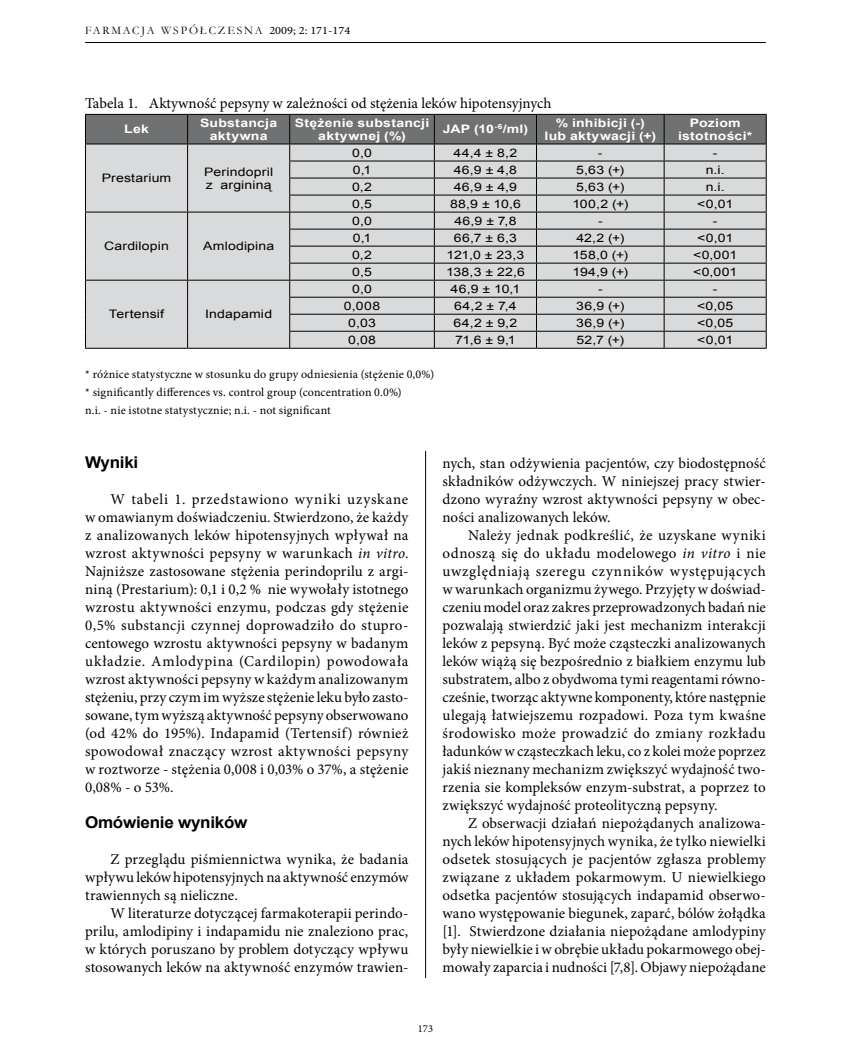
<style>
.page{position:relative;width:851px;height:1063px;background:#fff}
.page>*{position:absolute;margin:0;border:0;box-sizing:border-box;transform-origin:0 0}
.t1{font:700 16.2px "Arial";letter-spacing:-.015em;color:#000;scale:1.05 1}
.t2{font:15px/18px "Minion Pro";letter-spacing:.005em;color:#000;text-align:justify}
.t3{font:12px/18px "Minion Pro";letter-spacing:.015em;color:#000}
.t4{font:11.7px/12.6px "Arial";letter-spacing:.015em;color:#000;scale:1.2 1}
.t5{font:700 11.7px/12.6px "Arial";letter-spacing:.02em;color:#fff;text-align:center;scale:1.2 1}
.t6{font:11.55px "Garamond";letter-spacing:.16em;color:#000}
.t7{font:10.5px "Minion Pro";color:#000}
.s1{font-family:"Minion Pro";font-size:11.25px}
.s2{font-style:italic}
</style>
<div class="page">
<hr style="left:425px;top:85px;width:1px;height:893px;background:#000">
<hr style="left:85px;top:42px;width:680px;height:1px;background:#000">
<div style="left:85px;top:85px;width:680px;height:366px;background:#fff"></div>
<svg style="left:85px;top:114px;width:681px;height:234px;background:#c0c1c2"></svg>
<hr style="left:85px;top:348px;width:102px;height:1px;background:#000">
<hr style="left:187px;top:348px;width:103px;height:1px;background:#000">
<hr style="left:290px;top:348px;width:144px;height:1px;background:#000">
<hr style="left:434px;top:348px;width:102px;height:1px;background:#000">
<hr style="left:536px;top:348px;width:128px;height:1px;background:#000">
<hr style="left:664px;top:348px;width:102px;height:1px;background:#000">
<hr style="left:85px;top:144px;width:102px;height:1px;background:#000">
<hr style="left:187px;top:144px;width:103px;height:1px;background:#000">
<hr style="left:290px;top:144px;width:144px;height:1px;background:#000">
<hr style="left:434px;top:144px;width:102px;height:1px;background:#000">
<hr style="left:536px;top:144px;width:128px;height:1px;background:#000">
<hr style="left:664px;top:144px;width:102px;height:1px;background:#000">
<hr style="left:289px;top:331px;width:145px;height:1px;background:#000">
<hr style="left:434px;top:331px;width:102px;height:1px;background:#000">
<hr style="left:536px;top:331px;width:128px;height:1px;background:#000">
<hr style="left:664px;top:331px;width:102px;height:1px;background:#000">
<p class="t6" style="left:85px;top:22px;width:267px">FARMACJA WSPÓŁCZESNA <span class="s1">2009; 2: 171-174</span></p>
<p class="t2" style="left:85px;top:94px;width:468px">Tabela 1. Aktywność pepsyny w zależności od stężenia leków hipotensyjnych</p>
<p class="t5" style="left:124px;top:123px;width:22px">Lek</p>
<p class="t5" style="left:200px;top:117px;width:66px">Substancja aktywna</p>
<p class="t5" style="left:295px;top:117px;width:114px">Stężenie substancji aktywnej (%)</p>
<p class="t5" style="left:442px;top:123px;width:73px">JAP (10<sup>-6</sup>/ml)</p>
<p class="t5" style="left:544px;top:117px;width:94px">% inhibicji (-) lub aktywacji (+)</p>
<p class="t5" style="left:678px;top:117px;width:63px">Poziom istotności*</p>
<p class="t4" style="left:102px;top:172px;width:59px">Prestarium</p>
<p class="t4" style="left:204px;top:166px;width:59px">Perindopril z argininą</p>
<p class="t4" style="left:352px;top:146px;width:18px">0,0</p>
<p class="t4" style="left:453px;top:146px;width:55px">44,4 ± 8,2</p>
<p class="t4" style="left:598px;top:146px;width:5px">-</p>
<p class="t4" style="left:712px;top:146px;width:5px">-</p>
<p class="t4" style="left:353px;top:164px;width:17px">0,1</p>
<p class="t4" style="left:453px;top:164px;width:54px">46,9 ± 4,8</p>
<p class="t4" style="left:576px;top:164px;width:42px">5,63 (+)</p>
<p class="t4" style="left:705px;top:164px;width:17px">n.i.</p>
<p class="t4" style="left:352px;top:181px;width:18px">0,2</p>
<p class="t4" style="left:453px;top:181px;width:54px">46,9 ± 4,9</p>
<p class="t4" style="left:576px;top:181px;width:42px">5,63 (+)</p>
<p class="t4" style="left:705px;top:181px;width:17px">n.i.</p>
<p class="t4" style="left:352px;top:198px;width:18px">0,5</p>
<p class="t4" style="left:450px;top:198px;width:61px">88,9 ± 10,6</p>
<p class="t4" style="left:572px;top:198px;width:48px">100,2 (+)</p>
<p class="t4" style="left:697px;top:198px;width:31px">&lt;0,01</p>
<p class="t4" style="left:104px;top:240px;width:55px">Cardilopin</p>
<p class="t4" style="left:203px;top:240px;width:61px">Amlodipina</p>
<p class="t4" style="left:352px;top:215px;width:18px">0,0</p>
<p class="t4" style="left:454px;top:215px;width:53px">46,9 ± 7,8</p>
<p class="t4" style="left:598px;top:215px;width:5px">-</p>
<p class="t4" style="left:712px;top:215px;width:5px">-</p>
<p class="t4" style="left:353px;top:232px;width:17px">0,1</p>
<p class="t4" style="left:454px;top:232px;width:54px">66,7 ± 6,3</p>
<p class="t4" style="left:576px;top:232px;width:41px">42,2 (+)</p>
<p class="t4" style="left:697px;top:232px;width:31px">&lt;0,01</p>
<p class="t4" style="left:352px;top:249px;width:18px">0,2</p>
<p class="t4" style="left:446px;top:249px;width:66px">121,0 ± 23,3</p>
<p class="t4" style="left:572px;top:249px;width:48px">158,0 (+)</p>
<p class="t4" style="left:693px;top:249px;width:38px">&lt;0,001</p>
<p class="t4" style="left:352px;top:266px;width:18px">0,5</p>
<p class="t4" style="left:446px;top:266px;width:67px">138,3 ± 22,6</p>
<p class="t4" style="left:572px;top:266px;width:48px">194,9 (+)</p>
<p class="t4" style="left:693px;top:266px;width:38px">&lt;0,001</p>
<p class="t4" style="left:352px;top:283px;width:18px">0,0</p>
<p class="t4" style="left:450px;top:283px;width:59px">46,9 ± 10,1</p>
<p class="t4" style="left:598px;top:283px;width:5px">-</p>
<p class="t4" style="left:712px;top:283px;width:5px">-</p>
<p class="t4" style="left:344px;top:300px;width:32px">0,008</p>
<p class="t4" style="left:454px;top:300px;width:53px">64,2 ± 7,4</p>
<p class="t4" style="left:576px;top:300px;width:42px">36,9 (+)</p>
<p class="t4" style="left:697px;top:300px;width:32px">&lt;0,05</p>
<p class="t4" style="left:348px;top:317px;width:25px">0,03</p>
<p class="t4" style="left:453px;top:317px;width:55px">64,2 ± 9,2</p>
<p class="t4" style="left:576px;top:317px;width:42px">36,9 (+)</p>
<p class="t4" style="left:697px;top:317px;width:32px">&lt;0,05</p>
<p class="t4" style="left:348px;top:334px;width:25px">0,08</p>
<p class="t4" style="left:455px;top:334px;width:52px">71,6 ± 9,1</p>
<p class="t4" style="left:576px;top:334px;width:41px">52,7 (+)</p>
<p class="t4" style="left:697px;top:334px;width:31px">&lt;0,01</p>
<p class="t3" style="left:85px;top:365px;width:350px">* różnice statystyczne w stosunku do grupy odniesienia (stężenie 0,0%) * significantly differences vs. control group (concentration 0.0%)<br>n.i. - nie istotne statystycznie; n.i. - not significant</p>
<p class="t4" style="left:109px;top:308px;width:48px">Tertensif</p>
<p class="t4" style="left:205px;top:308px;width:57px">Indapamid</p>
<p class="t1" style="left:85px;top:452px;width:52px">Wyniki</p>
<p class="t2" style="left:85px;top:490px;width:325px;text-indent:26px">W tabeli 1. przedstawiono wyniki uzyskane w omawianym doświadczeniu. Stwierdzono, że każdy z analizowanych leków hipotensyjnych wpływał na wzrost aktywności pepsyny w warunkach <span class="s2">in vitro</span>.<br>Najniższe zastosowane stężenia perindoprilu z argi&shy;niną (Prestarium): 0,1 i 0,2 % nie wywołały istotnego wzrostu aktywności enzymu, podczas gdy stężenie 0,5% substancji czynnej doprowadziło do stupro&shy;centowego wzrostu aktywności pepsyny w badanym układzie. Amlodypina (Cardilopin) powodowała wzrost aktywności pepsyny w każdym analizowanym stężeniu, przy czym im wyższe stężenie leku było zasto&shy;sowane, tym wyższą aktywność pepsyny obserwowano (od 42% do 195%). Indapamid (Tertensif) również spowodował znaczący wzrost aktywności pepsyny w roztworze - stężenia 0,008 i 0,03% o 37%, a stężenie 0,08% - o 53%.</p>
<p class="t1" style="left:85px;top:812px;width:156px">Omówienie wyników</p>
<p class="t2" style="left:85px;top:850px;width:325px;text-indent:26px">Z przeglądu piśmiennictwa wynika, że badania wpływu leków hipotensyjnych na aktywność enzymów trawiennych są nieliczne.</p>
<p class="t2" style="left:85px;top:904px;width:325px;text-indent:26px">W literaturze dotyczącej farmakoterapii perindo&shy;prilu, amlodipiny i indapamidu nie znaleziono prac, w których poruszano by problem dotyczący wpływu stosowanych leków na aktywność enzymów trawien-</p>
<p class="t2" style="left:442px;top:454px;width:325px">nych, stan odżywienia pacjentów, czy biodostępność składników odżywczych. W niniejszej pracy stwier&shy;dzono wyraźny wzrost aktywności pepsyny w obec&shy;ności analizowanych leków.</p>
<p class="t2" style="left:442px;top:526px;width:325px;text-indent:26px">Należy jednak podkreślić, że uzyskane wyniki odnoszą się do układu modelowego <span class="s2">in vitro</span> i nie uwzględniają szeregu czynników występujących w warunkach organizmu żywego. Przyjęty w doświad&shy;czeniu model oraz zakres przeprowadzonych badań nie pozwalają stwierdzić jaki jest mechanizm interakcji leków z pepsyną. Być może cząsteczki analizowanych leków wiążą się bezpośrednio z białkiem enzymu lub substratem, albo z obydwoma tymi reagentami równo&shy;cześnie, tworząc aktywne komponenty, które następnie ulegają łatwiejszemu rozpadowi. Poza tym kwaśne środowisko może prowadzić do zmiany rozkładu ładunków w cząsteczkach leku, co z kolei może poprzez jakiś nieznany mechanizm zwiększyć wydajność two&shy;rzenia sie kompleksów enzym-substrat, a poprzez to zwiększyć wydajność proteolityczną pepsyny.</p>
<p class="t2" style="left:442px;top:814px;width:325px;text-indent:26px">Z obserwacji działań niepożądanych analizowa&shy;nych leków hipotensyjnych wynika, że tylko niewielki odsetek stosujących je pacjentów zgłasza problemy związane z układem pokarmowym. U niewielkiego odsetka pacjentów stosujących indapamid obserwo&shy;wano występowanie biegunek, zaparć, bólów żołądka [1]. Stwierdzone działania niepożądane amlodypiny były niewielkie i w obrębie układu pokarmowego obej&shy;mowały zaparcia i nudności [7,8]. Objawy niepożądane</p>
<p class="t7" style="left:418px;top:1022px;width:17px">173</p>
</div>
